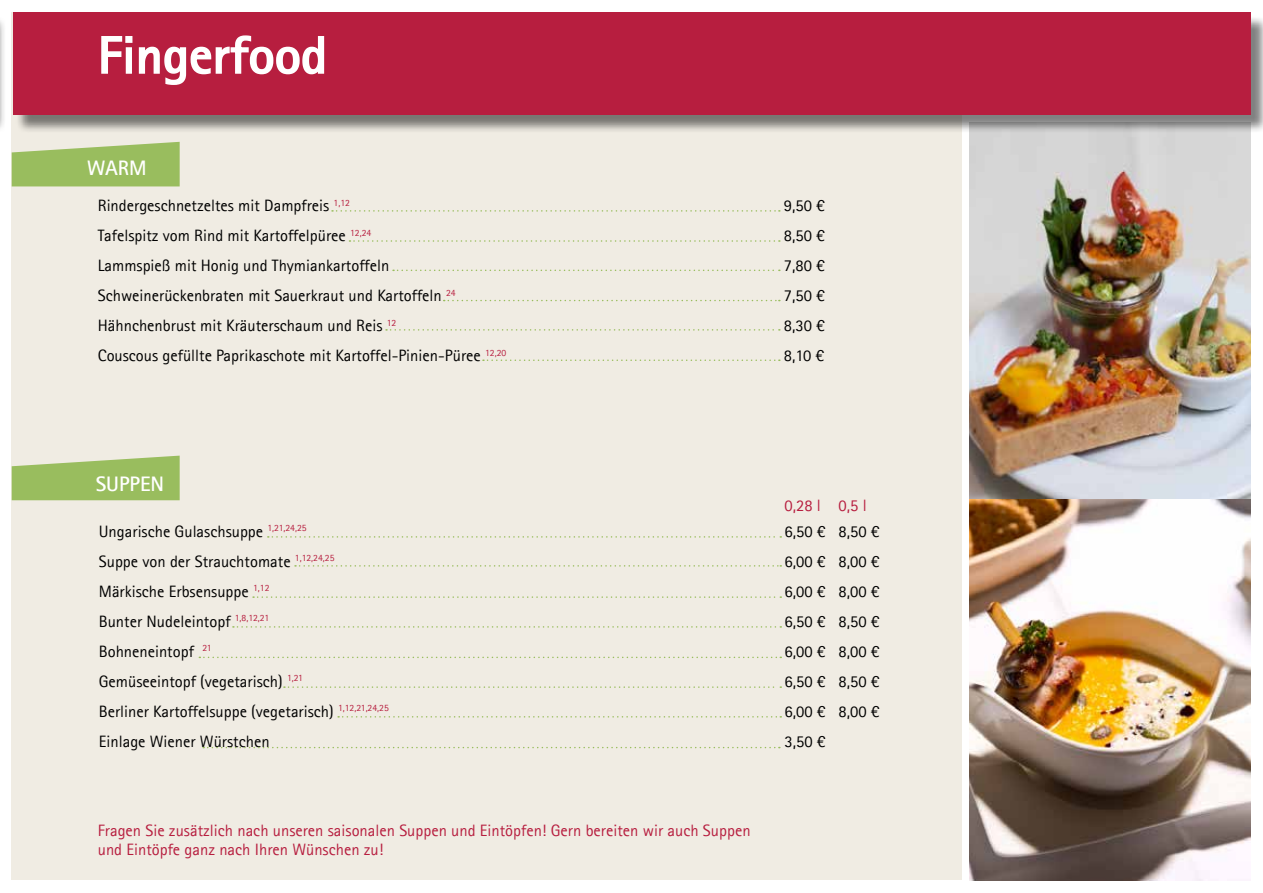
<style>
.page{position:relative;width:1263px;height:893px;background:#fff}
.page>*{position:absolute;margin:0;border:0;box-sizing:border-box;transform-origin:0 0}
.t1{font:700 52.5px "Agfa Rotis Sans Serif";color:#fff}
.t2{font:700 21px "Agfa Rotis Sans Serif";color:#fff}
.t3{font:16.5px/30px "Agfa Rotis Sans Serif";color:#000}
.t4{font:16.5px/19.8px "Agfa Rotis Sans Serif";color:#b71e3f}
</style>
<div class="page">
<img style="left:969px;top:134px;width:281px;height:746px">
<div style="left:0;top:15px;width:6px;height:118px;background:#000;opacity:.5"></div>
<div style="left:11px;top:13px;width:951px;height:867px;background:#f0ece3"></div>
<div style="left:15px;top:15px;width:1248px;height:119px;background:#000;opacity:.5"></div>
<div style="left:13px;top:13px;width:1237px;height:102px;background:#b71e3f"></div>
<svg style="left:332px;top:210px;width:448px;height:2px"></svg>
<svg style="left:349px;top:240px;width:431px;height:2px"></svg>
<svg style="left:393px;top:270px;width:387px;height:1px"></svg>
<svg style="left:444px;top:300px;width:336px;height:1px"></svg>
<svg style="left:386px;top:329px;width:394px;height:2px"></svg>
<svg style="left:268px;top:536px;width:513px;height:2px"></svg>
<svg style="left:295px;top:565px;width:486px;height:2px"></svg>
<svg style="left:253px;top:596px;width:528px;height:2px"></svg>
<svg style="left:233px;top:626px;width:548px;height:2px"></svg>
<svg style="left:199px;top:657px;width:582px;height:1px"></svg>
<svg style="left:284px;top:686px;width:497px;height:2px"></svg>
<svg style="left:338px;top:716px;width:443px;height:2px"></svg>
<svg style="left:483px;top:359px;width:297px;height:2px"></svg>
<svg style="left:12px;top:456px;width:168px;height:44px;background:#a2c26d"></svg>
<svg style="left:12px;top:142px;width:168px;height:44px;background:#a3c26d"></svg>
<svg style="left:203px;top:747px;width:577px;height:1px"></svg>
<svg style="left:101px;top:35px;width:224px;height:50px"></svg>
<h1 class="t1" style="left:98px;top:22px;width:231px">Fingerfood</h1>
<p class="t2" style="left:87px;top:155px;width:61px">WARM</p>
<p class="t3" style="left:98px;top:190px;width:410px">Rindergeschnetzeltes mit Dampfreis <sup>1,12<br></sup>Tafelspitz vom Rind mit Kartoffelpüree <sup>12,24<br></sup>Lammspieß mit Honig und Thymiankartoffeln Schweinerückenbraten mit Sauerkraut und Kartoffeln <sup>24<br></sup>Hähnchenbrust mit Kräuterschaum und Reis <sup>12<br></sup>Couscous gefüllte Paprikaschote mit Kartoffel-Pinien-Püree <sup>12,20</sup></p>
<p class="t3" style="left:784px;top:190px;width:43px;text-align:justify">9,50 € 8,50 € 7,80 € 7,50 € 8,30 € 8,10 €</p>
<p class="t2" style="left:96px;top:470px;width:70px">SUPPEN</p>
<p class="t4" style="left:784px;top:496px;width:84px">0,28 l 0,5 l</p>
<p class="t3" style="left:99px;top:516px;width:291px">Ungarische Gulaschsuppe <sup>1,21,24,25<br></sup>Suppe von der Strauchtomate <sup>1,12,24,25<br></sup>Märkische Erbsensuppe <sup>1,12<br></sup>Bunter Nudeleintopf <sup>1,8,12,21<br></sup>Bohneneintopf <sup>21<br></sup>Gemüseeintopf (vegetarisch) <sup>1,21<br></sup>Berliner Kartoffelsuppe (vegetarisch) <sup>1,12,21,24,25<br></sup>Einlage Wiener Würstchen</p>
<p class="t3" style="left:784px;top:516px;width:97px;text-align:justify">6,50 € 8,50 € 6,00 € 8,00 € 6,00 € 8,00 € 6,50 € 8,50 € 6,00 € 8,00 € 6,50 € 8,50 € 6,00 € 8,00 € 3,50 €</p>
<p class="t4" style="left:98px;top:820px;width:654px">Fragen Sie zusätzlich nach unseren saisonalen Suppen und Eintöpfen! Gern bereiten wir auch Suppen und Eintöpfe ganz nach Ihren Wünschen zu!</p>
</div>
